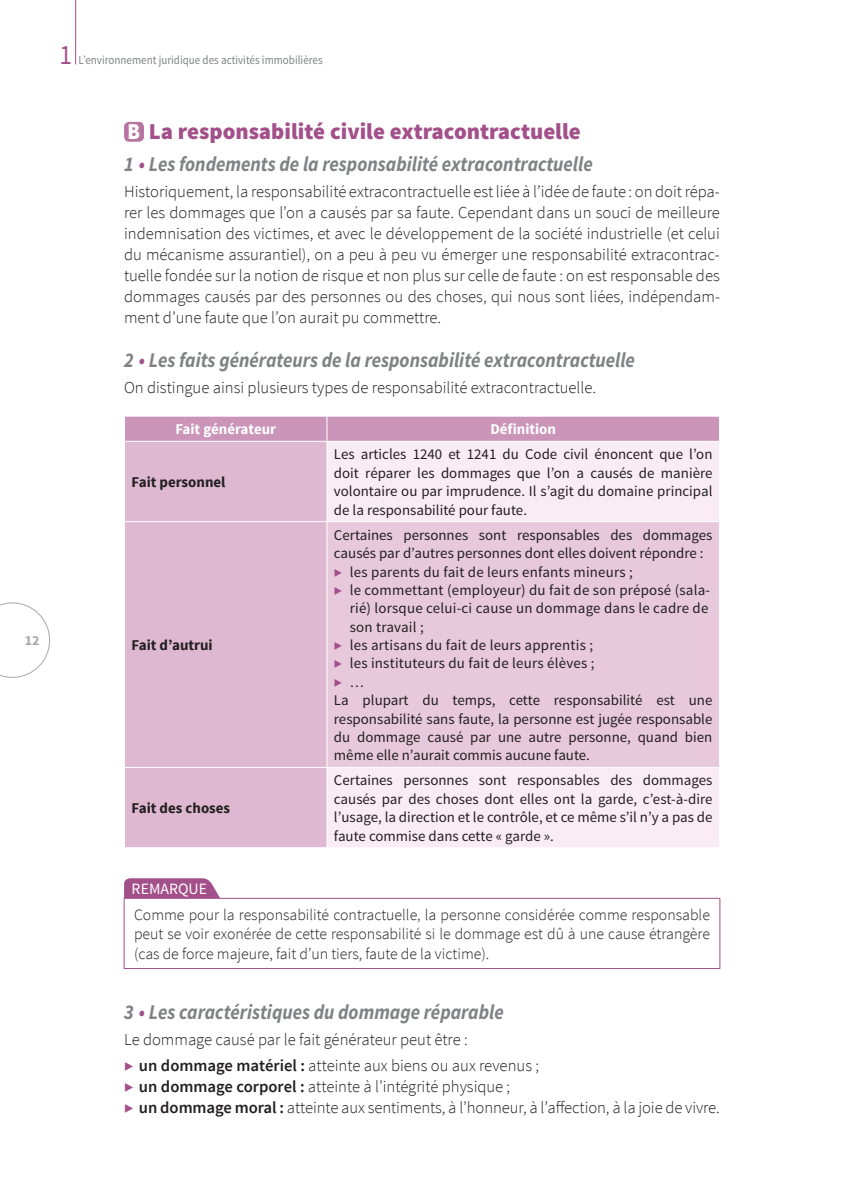
<style>
.page{position:relative;width:844px;height:1191px;background:#fff}
.page>*{position:absolute;margin:0;border:0;box-sizing:border-box;transform-origin:0 0}
.t1{font:28px "Source Sans Pro";color:#a3508a;scale:.9 1}
.t2{font:900 22.75px "Source Sans Pro";color:#a3508a}
.t3{font:italic 700 21px "Source Sans Pro";color:#808285;scale:.9 1}
.t4{font:300 16.62px/21px "Source Sans Pro";color:#231f20}
.t5{font:300 15.75px/25.9px "Source Sans Pro";color:#231f20}
.t6{font:14.88px/18.4px "Source Sans Pro";color:#231f20;text-align:justify}
.t7{font:700 14.88px "Source Sans Pro";color:#231f20}
.t8{font:700 14.88px "Source Sans Pro";color:#fff}
.t9{font:300 14.88px "Source Sans Pro";color:#a3508a}
.t10{font:700 14px "Source Sans Pro";color:#a8a9ad}
.t11{font:12.25px "Source Sans Pro";color:#808285;scale:.9 1}
.s1{color:#fff}
.s2{color:#a3508a}
.s3{font-weight:300;color:#a3508a}
.s4{font-weight:400;color:#231f20}
.s5{font-weight:400;color:#fff}
.s6{font-weight:600}
</style>
<div class="page">
<hr style="left:75px;top:0;width:1px;height:64px;background:#a3508a">
<svg style="left:0;top:602px;width:50px;height:76px"></svg>
<div style="left:124px;top:122px;width:20px;height:20px;background:#b773a1;border-radius:5px"></div>
<div style="left:125px;top:442px;width:201px;height:405px;background:#ddb8d0"></div>
<div style="left:328px;top:442px;width:390px;height:405px;background:#f9edf3"></div>
<div style="left:327px;top:521px;width:392px;height:246px;background:#e7c9db"></div>
<svg style="left:124px;top:416px;width:595px;height:25px;background:#cc99ba"></svg>
<hr style="left:124px;top:521px;width:203px;height:1px;background:#fff">
<hr style="left:124px;top:767px;width:203px;height:1px;background:#fff">
<hr style="left:327px;top:521px;width:392px;height:1px;background:#fff">
<hr style="left:718px;top:522px;width:1px;height:245px;background:#fff">
<hr style="left:327px;top:767px;width:392px;height:1px;background:#fff">
<svg style="left:124px;top:878px;width:96px;height:20px;background:#aa5e93"></svg>
<hr style="left:124px;top:898px;width:1px;height:70px;background:#a3508a">
<hr style="left:124px;top:898px;width:596px;height:1px;background:#a3508a">
<hr style="left:719px;top:898px;width:1px;height:70px;background:#a3508a">
<hr style="left:124px;top:968px;width:596px;height:1px;background:#a3508a">
<p class="t10" style="left:25px;top:631px;width:16px">12</p>
<p class="t1" style="left:60px;top:38px;width:15px">1</p>
<p class="t11" style="left:79px;top:53px;width:272px">L’environnement juridique des activités immobilières</p>
<p class="t2" style="left:127px;top:116px;width:455px"><span class="s1">B</span> La responsabilité civile extracontractuelle</p>
<p class="t3" style="left:124px;top:150px;width:522px">1 <span class="s2">•</span> Les fondements de la responsabilité extracontractuelle</p>
<p class="t4" style="left:124px;top:181px;width:597px;text-align:justify">Historiquement, la responsabilité extracontractuelle est liée à l’idée de faute : on doit répa&shy;rer les dommages que l’on a causés par sa faute. Cependant dans un souci de meilleure indemnisation des victimes, et avec le développement de la société industrielle (et celui du mécanisme assurantiel), on a peu à peu vu émerger une responsabilité extracontrac&shy;tuelle fondée sur la notion de risque et non plus sur celle de faute : on est responsable des dommages causés par des personnes ou des choses, qui nous sont liées, indépendam&shy;ment d’une faute que l’on aurait pu commettre.</p>
<p class="t3" style="left:124px;top:347px;width:569px">2 <span class="s2">•</span> Les faits générateurs de la responsabilité extracontractuelle</p>
<p class="t4" style="left:124px;top:377px;width:473px">On distingue ainsi plusieurs types de responsabilité extracontractuelle.</p>
<p class="t8" style="left:175px;top:420px;width:102px">Fait générateur</p>
<p class="t8" style="left:490px;top:420px;width:67px">Définition</p>
<p class="t7" style="left:131px;top:472px;width:95px">Fait personnel</p>
<p class="t6" style="left:334px;top:445px;width:380px">Les articles 1240 et 1241 du Code civil énoncent que l’on doit réparer les dommages que l’on a causés de manière volontaire ou par imprudence. Il s’agit du domaine principal de la responsabilité pour faute.</p>
<p class="t7" style="left:131px;top:635px;width:83px">Fait d’autrui</p>
<p class="t6" style="left:334px;top:526px;width:380px">Certaines personnes sont responsables des dommages</p>
<p class="t6" style="left:334px;top:544px;width:371px">causés par d’autres personnes dont elles doivent répondre :</p>
<p class="t6" style="left:334px;top:562px;width:300px"><span class="s3">▶</span> les parents du fait de leurs enfants mineurs ;</p>
<p class="t6" style="left:334px;top:581px;width:377px"><span class="s3">▶</span> le commettant (employeur) du fait de son préposé (sala-</p>
<p class="t6" style="left:349px;top:599px;width:360px">rié) lorsque celui-ci cause un dommage dans le cadre de</p>
<p class="t6" style="left:349px;top:618px;width:75px">son travail ;</p>
<p class="t6" style="left:334px;top:636px;width:260px"><span class="s3">▶</span> les artisans du fait de leurs apprentis ;</p>
<p class="t6" style="left:334px;top:654px;width:262px"><span class="s3">▶</span> les instituteurs du fait de leurs élèves ;</p>
<p class="t9" style="left:334px;top:673px;width:31px">▶ <span class="s4">…</span></p>
<p class="t6" style="left:334px;top:691px;width:380px">La plupart du temps, cette responsabilité est une</p>
<p class="t6" style="left:334px;top:709px;width:380px">responsabilité sans faute, la personne est jugée responsable</p>
<p class="t6" style="left:334px;top:728px;width:380px">du dommage causé par une autre personne, quand bien</p>
<p class="t6" style="left:334px;top:746px;width:257px">même elle n’aurait commis aucune faute.</p>
<p class="t6" style="left:334px;top:771px;width:380px">Certaines personnes sont responsables des dommages causés par des choses dont elles ont la garde, c’est-à-dire l’usage, la direction et le contrôle, et ce même s’il n’y a pas de faute commise dans cette « garde ».</p>
<p class="t5" style="left:131px;top:876px;width:579px"><span class="s5">REMARQUE<br></span>Comme pour la responsabilité contractuelle, la personne considérée comme responsable</p>
<p class="t5" style="left:134px;top:924px;width:577px;line-height:19.2px">peut se voir exonérée de cette responsabilité si le dommage est dû à une cause étrangère (cas de force majeure, fait d’un tiers, faute de la victime).</p>
<p class="t7" style="left:131px;top:798px;width:100px">Fait des choses</p>
<p class="t3" style="left:124px;top:998px;width:423px">3 <span class="s2">•</span> Les caractéristiques du dommage réparable</p>
<p class="t4" style="left:124px;top:1026px;width:416px;line-height:25.9px">Le dommage causé par le fait générateur peut être :<br><span class="s2">▶</span> <span class="s6">un dommage matériel :</span> atteinte aux biens ou aux revenus ;</p>
<p class="t4" style="left:124px;top:1075px;width:597px"><span class="s2">▶</span> <span class="s6">un dommage corporel :</span> atteinte à l’intégrité physique ;<br><span class="s2">▶</span> <span class="s6">un dommage moral :</span> atteinte aux sentiments, à l’honneur, à l’affection, à la joie de vivre.</p>
</div>
